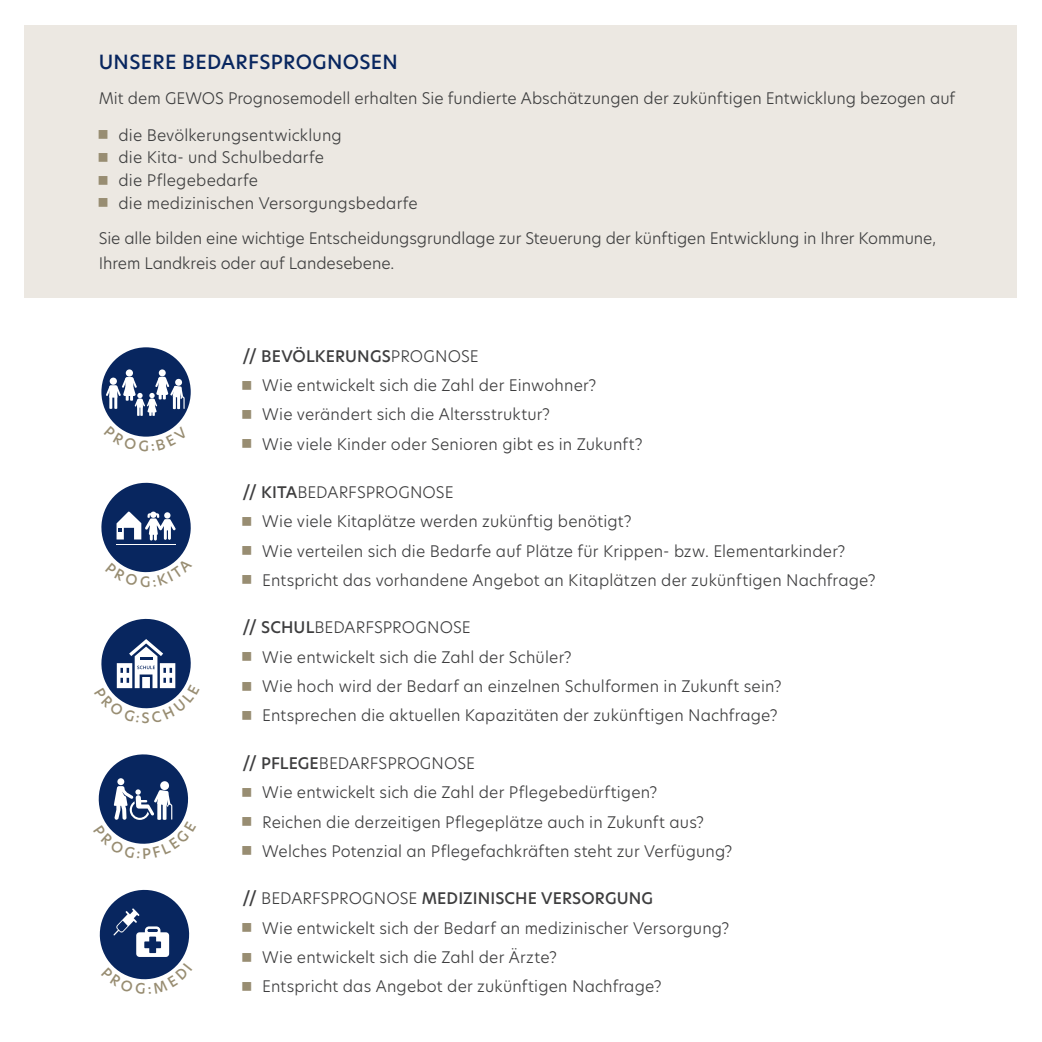
<style>
.page{position:relative;width:1042px;height:1042px;background:#fff}
.page>*{position:absolute;margin:0;border:0;box-sizing:border-box;transform-origin:0 0}
.kleine_head{font:500 19.25px "New Hero";letter-spacing:.015em;color:#08265f}
.Body{font:300 15.75px "New Hero";letter-spacing:.01em;color:#3e3e3f}
.kleine_head_2{font:300 15.75px "New Hero";color:#3e3e3f}
.kleine_head_2-2{font:500 15.75px "New Hero";letter-spacing:.005em;color:#3e3e3f}
.Aufzählung{font:500 15.75px "New Hero";letter-spacing:.01em;color:#3e3e3f}
.kleine_head-2{font:500 14.17px "New Hero";color:#988d72}
.s1{font-weight:300}
.s2{font-weight:500}
</style>
<div class="page">
<div style="left:25px;top:25px;width:992px;height:273px;background:#ece8e2"></div>
<div style="left:101px;top:347px;width:90px;height:90px;background:#08265f;border-radius:50%"></div>
<div style="left:126px;top:369px;width:7px;height:8px;background:#fff;border-radius:50%"></div>
<div style="left:159px;top:369px;width:7px;height:7px;background:#fff;border-radius:50%"></div>
<svg style="left:106px;top:377px;width:79px;height:39px"></svg>
<svg style="left:101px;top:482px;width:90px;height:91px"></svg>
<svg style="left:117px;top:426px;width:58px;height:11px"></svg>
<svg style="left:98px;top:754px;width:91px;height:90px"></svg>
<svg style="left:99px;top:889px;width:91px;height:91px"></svg>
<svg style="left:101px;top:618px;width:90px;height:91px"></svg>
<p class="kleine_head" style="left:99px;top:49px;width:301px">UNSERE BEDARFSPROGNOSEN</p>
<p class="Body" style="left:99px;top:87px;width:858px">Mit dem GEWOS Prognosemodell erhalten Sie fundierte Abschätzungen der zukünftigen Entwicklung bezogen auf</p>
<p class="Body" style="left:119px;top:124px;width:225px">die Bevölkerungsentwicklung</p>
<p class="Body" style="left:119px;top:147px;width:207px">die Kita- und Schulbedarfe</p>
<p class="Body" style="left:119px;top:169px;width:141px">die Pflegebedarfe</p>
<p class="Body" style="left:119px;top:192px;width:301px">die medizinischen Versorgungsbedarfe</p>
<p class="Body" style="left:99px;top:227px;width:839px">Sie alle bilden eine wichtige Entscheidungsgrundlage zur Steuerung der künftigen Entwicklung in Ihrer Kommune,</p>
<p class="Body" style="left:99px;top:252px;width:297px">Ihrem Landkreis oder auf Landesebene.</p>
<p class="kleine_head-2" style="left:140px;top:572px;width:12px">G</p>
<p class="Aufzählung" style="left:242px;top:345px;width:238px">// BEVÖLKERUNGS<span class="s1">PROGNOSE</span></p>
<p class="Body" style="left:262px;top:374px;width:336px">Wie entwickelt sich die Zahl der Einwohner?</p>
<p class="Body" style="left:262px;top:404px;width:289px">Wie verändert sich die Altersstruktur?</p>
<p class="Body" style="left:262px;top:433px;width:382px">Wie viele Kinder oder Senioren gibt es in Zukunft?</p>
<p class="kleine_head_2" style="left:242px;top:481px;width:213px"><span class="s2">// KITA</span>BEDARFSPROGNOSE</p>
<p class="Body" style="left:262px;top:511px;width:371px">Wie viele Kitaplätze werden zukünftig benötigt?</p>
<p class="Body" style="left:262px;top:540px;width:585px">Wie verteilen sich die Bedarfe auf Plätze für Krippen- bzw. Elementarkinder?</p>
<p class="Body" style="left:262px;top:569px;width:615px">Entspricht das vorhandene Angebot an Kitaplätzen der zukünftigen Nachfrage?</p>
<p class="kleine_head_2" style="left:242px;top:617px;width:230px"><span class="s2">// SCHUL</span>BEDARFSPROGNOSE</p>
<p class="Body" style="left:262px;top:646px;width:311px">Wie entwickelt sich die Zahl der Schüler?</p>
<p class="Body" style="left:262px;top:675px;width:521px">Wie hoch wird der Bedarf an einzelnen Schulformen in Zukunft sein?</p>
<p class="Body" style="left:262px;top:705px;width:517px">Entsprechen die aktuellen Kapazitäten der zukünftigen Nachfrage?</p>
<p class="kleine_head_2" style="left:242px;top:752px;width:234px"><span class="s2">// PFLEGE</span>BEDARFSPROGNOSE</p>
<p class="Body" style="left:262px;top:781px;width:397px">Wie entwickelt sich die Zahl der Pflegebedürftigen?</p>
<p class="Body" style="left:262px;top:811px;width:443px">Reichen die derzeitigen Pflegeplätze auch in Zukunft aus?</p>
<p class="Body" style="left:262px;top:840px;width:472px">Welches Potenzial an Pflegefachkräften steht zur Verfügung?</p>
<p class="kleine_head_2-2" style="left:242px;top:888px;width:412px">// <span class="s1">BEDARFSPROGNOSE</span> MEDIZINISCHE VERSORGUNG</p>
<p class="Body" style="left:262px;top:917px;width:468px">Wie entwickelt sich der Bedarf an medizinischer Versorgung?</p>
<p class="Body" style="left:262px;top:946px;width:296px">Wie entwickelt sich die Zahl der Ärzte?</p>
<p class="Body" style="left:262px;top:976px;width:401px">Entspricht das Angebot der zukünftigen Nachfrage?</p>
</div>
